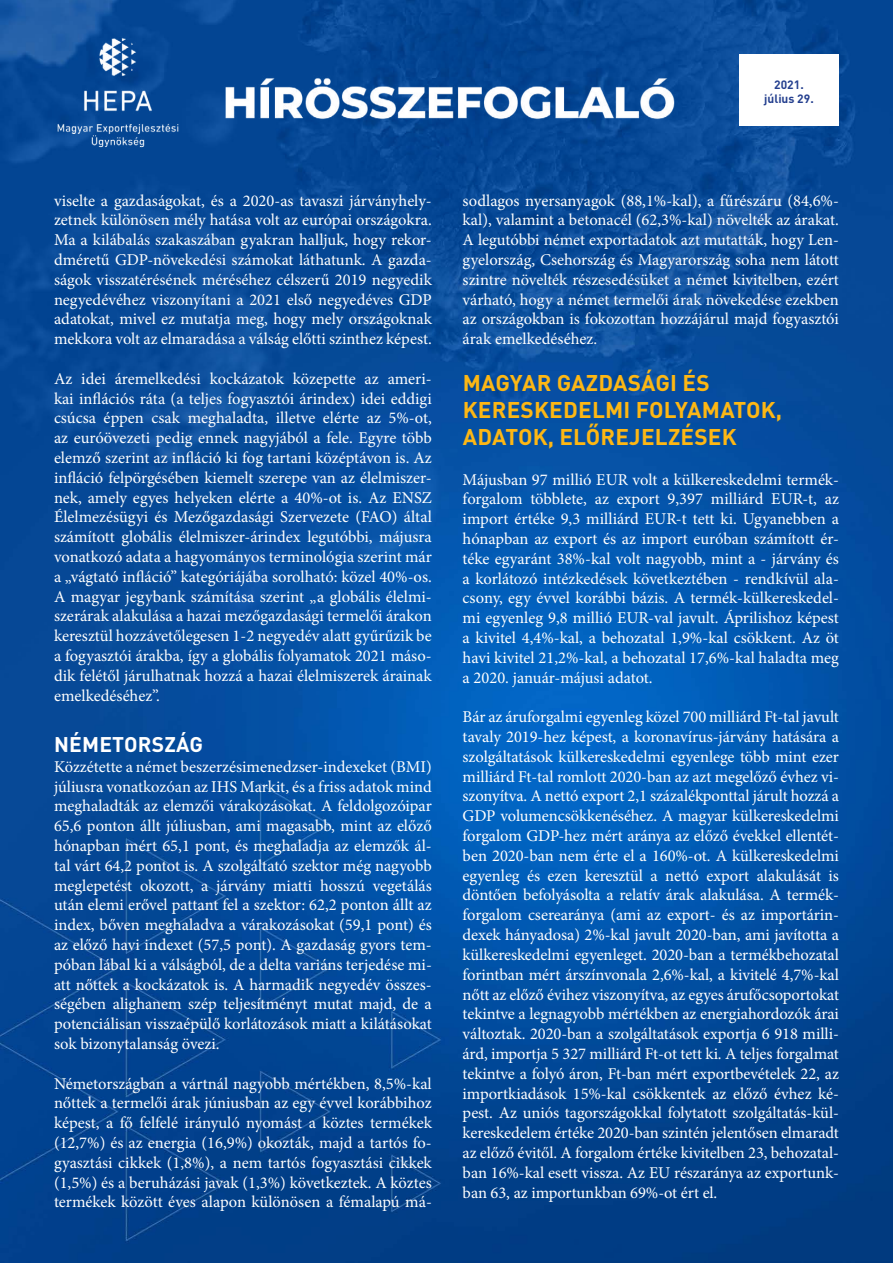
<style>
.page{position:relative;width:893px;height:1263px;background:#fff}
.page>*{position:absolute;margin:0;border:0;box-sizing:border-box;transform-origin:0 0}
.t1{font:700 22.5px/27px "DIN Pro";letter-spacing:.01em;color:#fdb714}
.t2{font:700 21px "DIN Pro";letter-spacing:.01em;color:#fff}
.t3{font:16.5px/19.8px "Minion Pro";letter-spacing:-.005em;color:#fff;text-align:justify}
.t4{font:700 12px/14.4px "DIN Pro";color:#25408f;text-align:center}
</style>
<div class="page">
<img style="left:0;top:0;width:893px;height:1263px">
<img style="left:54px;top:26px;width:676px;height:124px">
<div style="left:739px;top:54px;width:100px;height:72px;background:#fff"></div>
<p class="t4" style="left:761px;top:75px;width:57px">2020.<br>OKTÓBER 1.</p>
<p class="t4" style="left:764px;top:77px;width:51px">2021.<br>JÚLIUS 29.</p>
<p class="t3" style="left:54px;top:190px;width:379px">viselte a gazdaságokat, és a 2020-as tavaszi járványhely&shy;zetnek különösen mély hatása volt az európai országokra.<br>Ma a kilábalás szakaszában gyakran halljuk, hogy rekor&shy;dméretű GDP-növekedési számokat láthatunk. A gazda&shy;ságok visszatérésének méréséhez célszerű 2019 negyedik negyedévéhez viszonyítani a 2021 első negyedéves GDP adatokat, mivel ez mutatja meg, hogy mely országoknak mekkora volt az elmaradása a válság előtti szinthez képest.</p>
<p class="t3" style="left:54px;top:369px;width:379px">Az idei áremelkedési kockázatok közepette az ameri&shy;kai inflációs ráta (a teljes fogyasztói árindex) idei eddigi csúcsa éppen csak meghaladta, illetve elérte az 5%-ot, az euróövezeti pedig ennek nagyjából a fele. Egyre több elemző szerint az infláció ki fog tartani középtávon is. Az infláció felpörgésében kiemelt szerepe van az élelmiszer&shy;nek, amely egyes helyeken elérte a 40%-ot is. Az ENSZ Élelmezésügyi és Mezőgazdasági Szervezete (FAO) által számított globális élelmiszer-árindex legutóbbi, májusra vonatkozó adata a hagyományos terminológia szerint már a „vágtató infláció” kategóriájába sorolható: közel 40%-os.<br>A magyar jegybank számítása szerint „a globális élelmi&shy;szerárak alakulása a hazai mezőgazdasági termelői árakon keresztül hozzávetőlegesen 1-2 negyedév alatt gyűrűzik be a fogyasztói árakba, így a globális folyamatok 2021 máso&shy;dik felétől járulhatnak hozzá a hazai élelmiszerek árainak emelkedéséhez”.</p>
<p class="t2" style="left:54px;top:730px;width:150px">NÉMETORSZÁG</p>
<p class="t3" style="left:54px;top:757px;width:379px">Közzétette a német beszerzésimenedzser-indexeket (BMI) júliusra vonatkozóan az IHS Markit, és a friss adatok mind meghaladták az elemzői várakozásokat. A feldolgozóipar 65,6 ponton állt júliusban, ami magasabb, mint az előző hónapban mért 65,1 pont, és meghaladja az elemzők ál&shy;tal várt 64,2 pontot is. A szolgáltató szektor még nagyobb meglepetést okozott, a járvány miatti hosszú vegetálás után elemi erővel pattant fel a szektor: 62,2 ponton állt az index, bőven meghaladva a várakozásokat (59,1 pont) és az előző havi indexet (57,5 pont). A gazdaság gyors tem&shy;póban lábal ki a válságból, de a delta variáns terjedése mi&shy;att nőttek a kockázatok is. A harmadik negyedév összes&shy;ségében alighanem szép teljesítményt mutat majd, de a potenciálisan visszaépülő korlátozások miatt a kilátásokat sok bizonytalanság övezi.</p>
<p class="t3" style="left:54px;top:1073px;width:379px">Németországban a vártnál nagyobb mértékben, 8,5%-kal nőttek a termelői árak júniusban az egy évvel korábbihoz képest, a fő felfelé irányuló nyomást a köztes termékek (12,7%) és az energia (16,9%) okozták, majd a tartós fo&shy;gyasztási cikkek (1,8%), a nem tartós fogyasztási cikkek (1,5%) és a beruházási javak (1,3%) következtek. A köztes termékek között éves alapon különösen a fémalapú má-</p>
<p class="t3" style="left:463px;top:190px;width:378px">sodlagos nyersanyagok (88,1%-kal), a fűrészáru (84,6%- kal), valamint a betonacél (62,3%-kal) növelték az árakat.<br>A legutóbbi német exportadatok azt mutatták, hogy Len&shy;gyelország, Csehország és Magyarország soha nem látott szintre növelték részesedésüket a német kivitelben, ezért várható, hogy a német termelői árak növekedése ezekben az országokban is fokozottan hozzájárul majd fogyasztói árak emelkedéséhez.</p>
<h1 class="t1" style="left:463px;top:368px;width:321px">M AGYAR GAZDASÁGI ÉS<br>KERESKEDELMI FOLYAMATOK,<br>ADATOK, ELŐREJELZÉSEK</h1>
<p class="t3" style="left:463px;top:469px;width:378px">Májusban 97 millió EUR volt a külkereskedelmi termék&shy;forgalom többlete, az export 9,397 milliárd EUR-t, az import értéke 9,3 milliárd EUR-t tett ki. Ugyanebben a hónapban az export és az import euróban számított ér&shy;téke egyaránt 38%-kal volt nagyobb, mint a - járvány és a korlátozó intézkedések következtében - rendkívül ala&shy;csony, egy évvel korábbi bázis. A termék-külkereskedel&shy;mi egyenleg 9,8 millió EUR-val javult. Áprilishoz képest a kivitel 4,4%-kal, a behozatal 1,9%-kal csökkent. Az öt havi kivitel 21,2%-kal, a behozatal 17,6%-kal haladta meg a 2020. január-májusi adatot.</p>
<p class="t3" style="left:463px;top:707px;width:378px">Bár az áruforgalmi egyenleg közel 700 milliárd Ft-tal javult tavaly 2019-hez képest, a koronavírus-járvány hatására a szolgáltatások külkereskedelmi egyenlege több mint ezer milliárd Ft-tal romlott 2020-ban az azt megelőző évhez vi&shy;szonyítva. A nettó export 2,1 százalékponttal járult hozzá a GDP volumencsökkenéséhez. A magyar külkereskedelmi forgalom GDP-hez mért aránya az előző évekkel ellentét&shy;ben 2020-ban nem érte el a 160%-ot. A külkereskedelmi egyenleg és ezen keresztül a nettó export alakulását is döntően befolyásolta a relatív árak alakulása. A termék&shy;forgalom cserearánya (ami az export- és az importárin&shy;dexek hányadosa) 2%-kal javult 2020-ban, ami javította a külkereskedelmi egyenleget. 2020-ban a termékbehozatal forintban mért árszínvonala 2,6%-kal, a kivitelé 4,7%-kal nőtt az előző évihez viszonyítva, az egyes árufőcsoportokat tekintve a legnagyobb mértékben az energiahordozók árai változtak. 2020-ban a szolgáltatások exportja 6 918 milli&shy;árd, importja 5 327 milliárd Ft-ot tett ki. A teljes forgalmat tekintve a folyó áron, Ft-ban mért exportbevételek 22, az importkiadások 15%-kal csökkentek az előző évhez ké&shy;pest. Az uniós tagországokkal folytatott szolgáltatás-kül&shy;kereskedelem értéke 2020-ban szintén jelentősen elmaradt az előző évitől. A forgalom értéke kivitelben 23, behozatal&shy;ban 16%-kal esett vissza. Az EU részaránya az exportunk&shy;ban 63, az importunkban 69%-ot ért el.</p>
</div>
